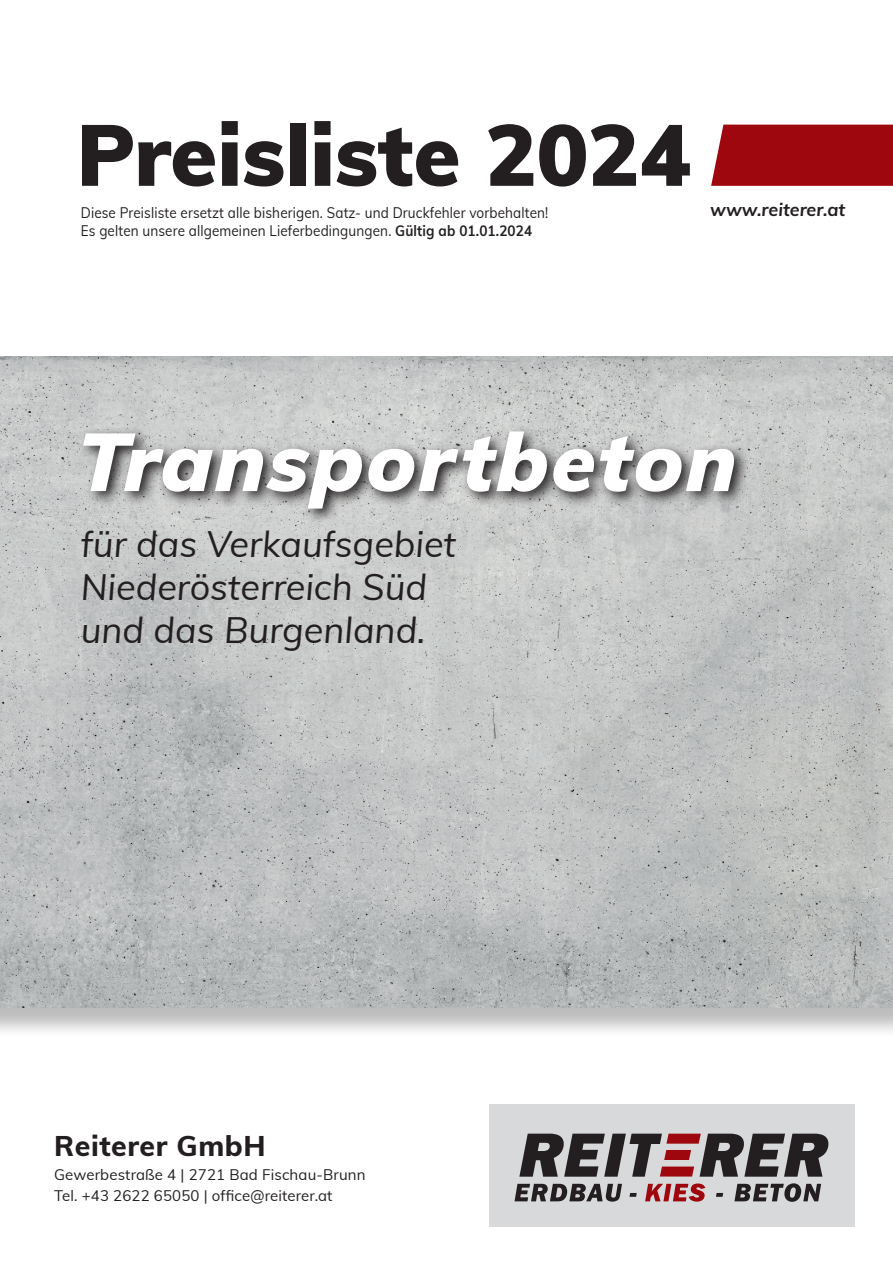
<style>
.page{position:relative;width:893px;height:1263px;background:#fff}
.page>*{position:absolute;margin:0;border:0;box-sizing:border-box;transform-origin:0 0}
.t1{font:900 85.5px "Muli";color:#231f20}
.t2{font:italic 900 81px "Muli";color:#fff}
.t3{font:italic 36px/43.2px "Muli";color:#231f20}
.t4{font:800 28.5px "Muli";letter-spacing:.02em;color:#231f20}
.t5{font:italic 700 18px "Muli";color:#231f20}
.t6{font:15px "Muli";letter-spacing:.01em;color:#231f20;scale:.9 1}
.t7{font:15px/21px "Muli";letter-spacing:.01em;color:#231f20}
.s1{font-weight:700}
</style>
<div class="page">
<div style="left:489px;top:1104px;width:366px;height:123px;background:#d8d9db"></div>
<svg style="left:629px;top:1193px;width:8px;height:4px"></svg>
<svg style="left:716px;top:1193px;width:7px;height:4px"></svg>
<svg style="left:519px;top:1134px;width:310px;height:43px"></svg>
<svg style="left:514px;top:1184px;width:108px;height:17px"></svg>
<svg style="left:645px;top:1183px;width:60px;height:18px"></svg>
<svg style="left:734px;top:1183px;width:87px;height:19px"></svg>
<div style="left:711px;top:125px;width:182px;height:61px;background:#9d070d"></div>
<div style="left:0;top:359px;width:893px;height:679px;background:#231f20;opacity:.3"></div>
<img style="left:0;top:356px;width:893px;height:651px">
<svg style="left:78px;top:425px;width:672px;height:100px;background:#9f9f9e"></svg>
<h1 class="t1" style="left:77px;top:92px;width:616px">Preisliste 2024</h1>
<p class="t6" style="left:81px;top:202px;width:521px">Diese Preisliste ersetzt alle bisherigen. Satz- und Druckfehler vorbehalten!</p>
<p class="t5" style="left:710px;top:196px;width:137px">www.reiterer.at</p>
<p class="t6" style="left:81px;top:220px;width:503px">Es gelten unsere allgemeinen Lieferbedingungen. <span class="s1">Gültig ab 01.01.2024</span></p>
<h2 class="t2" style="left:74px;top:402px;width:677px">Transportbeton</h2>
<h3 class="t3" style="left:81px;top:520px;width:377px">für das Verkaufsgebiet<br>Niederösterreich Süd und das Burgenland.</h3>
<h3 class="t4" style="left:54px;top:1125px;width:213px">Reiterer GmbH</h3>
<p class="t7" style="left:54px;top:1163px;width:313px">Gewerbestraße 4 | 2721 Bad Fischau-Brunn<br>Tel. +43 2622 65050 | office@reiterer.at</p>
</div>
